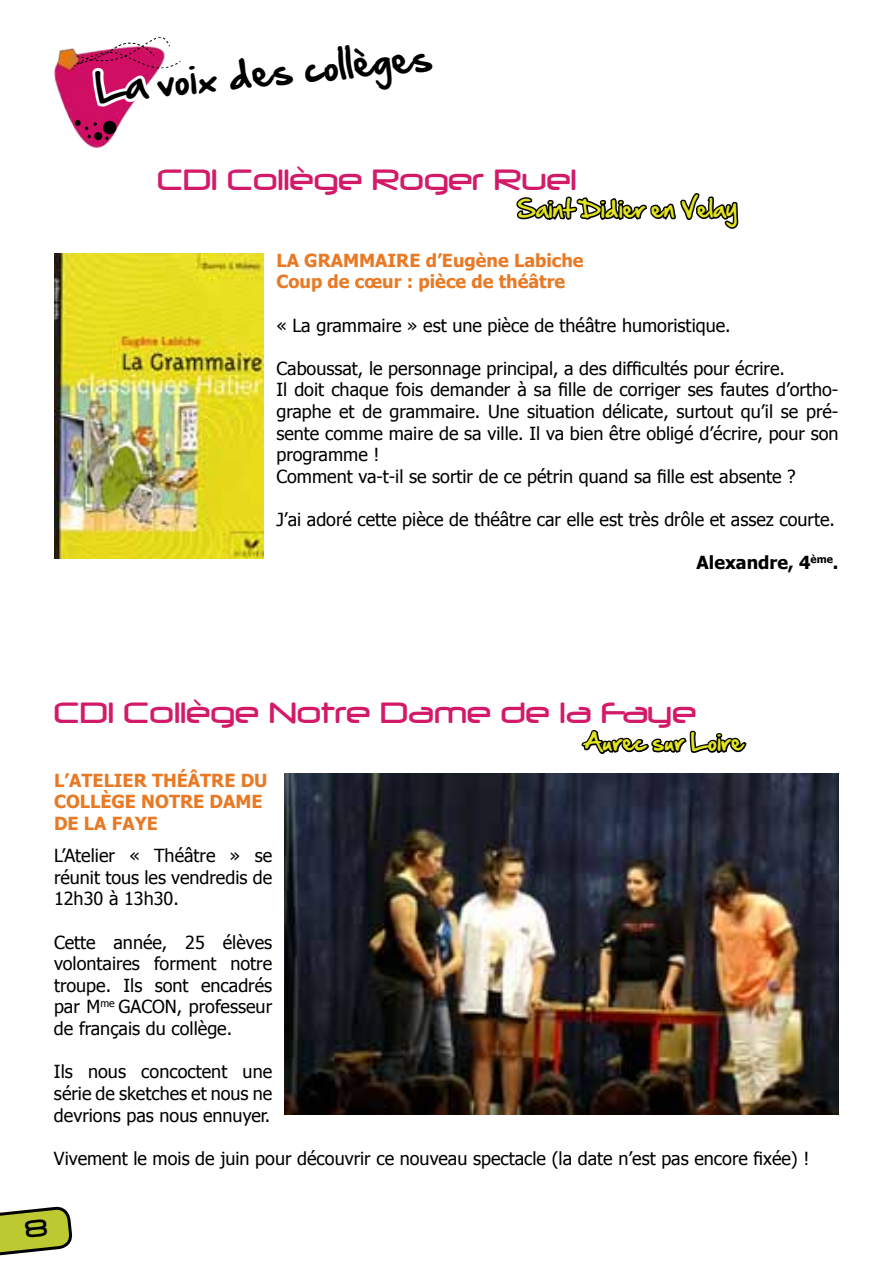
<style>
.page{position:relative;width:893px;height:1263px;background:#fff}
.page>*{position:absolute;margin:0;border:0;box-sizing:border-box;transform-origin:0 0}
.t1{font:36px "Hand Of Sean";color:#000}
.t2{font:34.5px "Neuropol";color:#d21a68}
.t3{font:21px "Hand Of Sean";color:#e2e421}
.t4{font:18px/21.6px "Tahoma";color:#000;text-align:justify}
.t5{font:700 18px/21.6px "Tahoma";color:#e97a25}
.t6{font:700 18px "Tahoma";color:#000}
</style>
<div class="page">
<svg style="left:581px;top:730px;width:166px;height:24px"></svg>
<img style="left:54px;top:48px;width:20px;height:80px">
<svg style="left:74px;top:37px;width:190px;height:217px"></svg>
<svg style="left:516px;top:193px;width:223px;height:36px"></svg>
<img style="left:285px;top:774px;width:554px;height:340px">
<img style="left:55px;top:254px;width:209px;height:304px">
<svg style="left:0;top:1207px;width:72px;height:49px;background:#acb54b"></svg>
<h1 class="t1" style="left:93px;top:57px;width:340px;rotate:-6deg">La voix des collèges</h1>
<h2 class="t2" style="left:157px;top:161px;width:421px">CDI Collège Roger Ruel</h2>
<p class="t3" style="left:517px;top:190px;width:221px">Saint Didier en Velay</p>
<p class="t5" style="left:276px;top:248px;width:69px">LA GRAMMAI</p>
<p class="t5" style="left:276px;top:248px;width:309px;text-indent:120px">RE D’EUGÈNE LABICHE<br>COUP DE CŒUR : PIÈCE DE THÉÂTRE</p>
<p class="t4" style="left:276px;top:313px;width:456px">« La grammaire » est une pièce de théâtre humoristique.</p>
<p class="t4" style="left:276px;top:357px;width:564px;text-align:left">Caboussat, le personnage principal, a des difficultés pour écrire.<br>Il doit chaque fois demander à sa fille de corriger ses fautes d’ortho&shy;graphe et de grammaire. Une situation délicate, surtout qu’il se pré&shy;sente comme maire de sa ville. Il va bien être obligé d’écrire, pour son programme !<br>Comment va-t-il se sortir de ce pétrin quand sa fille est absente ?</p>
<p class="t4" style="left:276px;top:508px;width:560px">J’ai adoré cette pièce de théâtre car elle est très drôle et assez courte.</p>
<p class="t6" style="left:697px;top:550px;width:143px">ALEXANDRE, 4<sup>ÈME</sup>.</p>
<h2 class="t2" style="left:54px;top:694px;width:644px">CDI Collège Notre Dame de la Faye</h2>
<p class="t3" style="left:583px;top:723px;width:162px">Aurec sur Loire</p>
<p class="t5" style="left:54px;top:768px;width:50px">L’ATELIE</p>
<p class="t5" style="left:54px;top:768px;width:215px;text-indent:80px">R THÉÂTRE DU<br>COLLÈGE NOTRE DAME<br>DE LA FAYE</p>
<p class="t4" style="left:54px;top:844px;width:220px">L’Atelier « Théâtre » se réunit tous les vendredis de 12h30 à 13h30.</p>
<p class="t4" style="left:54px;top:930px;width:220px">Cette année, 25 élèves volontaires forment notre troupe. Ils sont encadrés par M<sup>me</sup> GACON, professeur de français du collège.</p>
<p class="t4" style="left:54px;top:1060px;width:220px">Ils nous concoctent une série de sketches et nous ne devrions pas nous ennuyer.</p>
<p class="t4" style="left:54px;top:1146px;width:757px">Vivement le mois de juin pour découvrir ce nouveau spectacle (la date n’est pas encore fixée) !</p>
</div>
